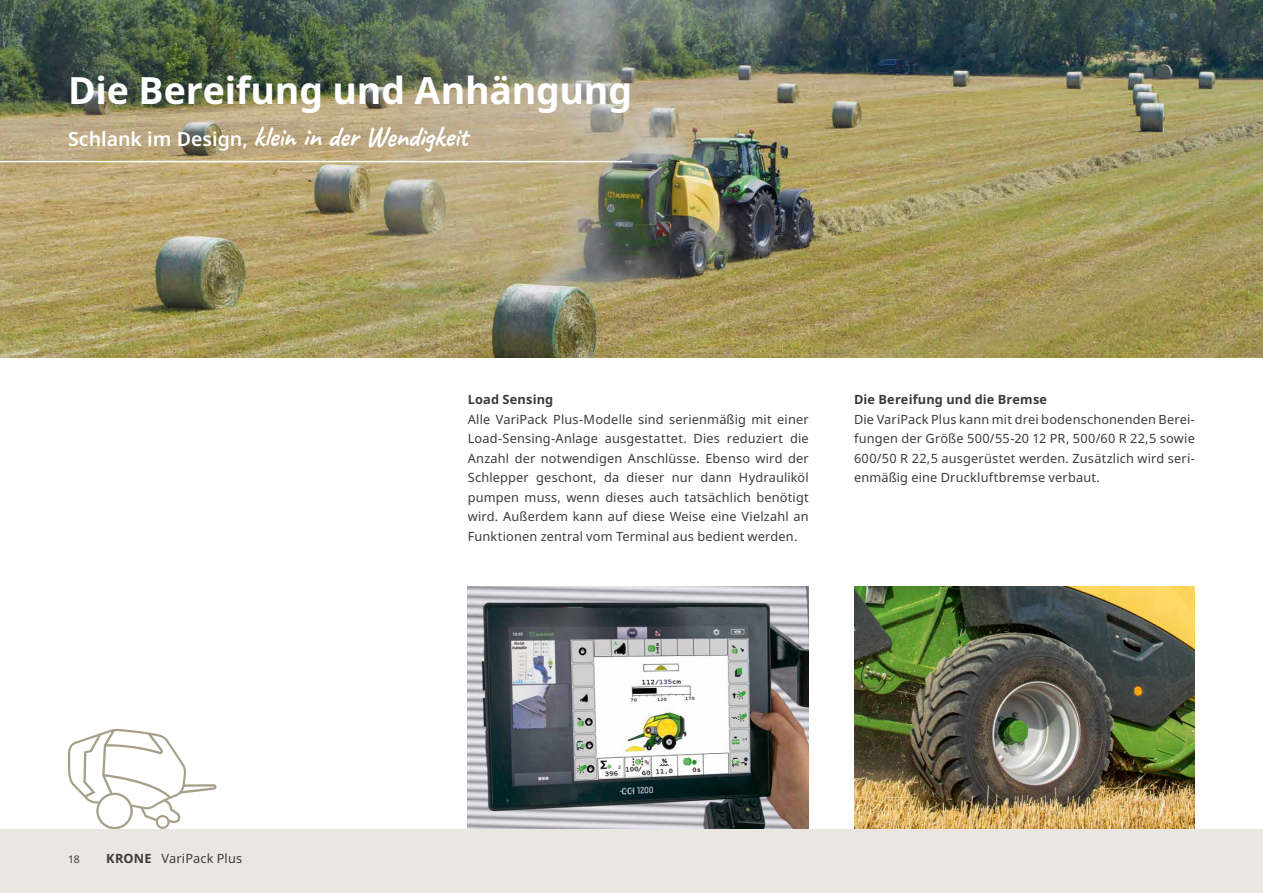
<style>
.page{position:relative;width:1263px;height:893px;background:#fff}
.page>*{position:absolute;margin:0;border:0;box-sizing:border-box;transform-origin:0 0}
.t1{font:700 37.5px "Noto Sans";letter-spacing:-.005em;color:#fff}
.t2{font:700 28.5px "Caveat";letter-spacing:-.01em;color:#fff}
.t3{font:12.75px/19.5px "Noto Sans";letter-spacing:.015em;color:#3b3b3a;text-align:justify}
.t4{font:700 12.75px "Noto Sans";letter-spacing:.015em;color:#3b3b3a}
.t5{font:10.5px "Noto Sans";color:#3b3b3a}
.s1{font-family:"Noto Sans";font-weight:600;font-size:19.5px}
.s2{font-weight:700}
</style>
<div class="page">
<img style="left:0;top:0;width:1263px;height:357px">
<img style="left:468px;top:586px;width:341px;height:243px">
<img style="left:854px;top:586px;width:341px;height:243px">
<hr style="left:0;top:161px;width:632px;height:1px;background:#fff">
<svg style="left:68px;top:728px;width:149px;height:101px"></svg>
<div style="left:0;top:829px;width:1263px;height:64px;background:#eae7e0"></div>
<h1 class="t1" style="left:68px;top:69px;width:565px">Die Bereifung und Anhängung</h1>
<h2 class="t2" style="left:68px;top:118px;width:401px"><span class="s1">Schlank im Design,</span> klein in der Wendigkeit</h2>
<p class="t4" style="left:468px;top:392px;width:87px">Load Sensing</p>
<p class="t3" style="left:468px;top:410px;width:342px">Alle VariPack Plus-Modelle sind serienmäßig mit einer Load-Sensing-Anlage ausgestattet. Dies reduziert die Anzahl der notwendigen Anschlüsse. Ebenso wird der Schlepper geschont, da dieser nur dann Hydrauliköl pumpen muss, wenn dieses auch tatsächlich benötigt wird. Außerdem kann auf diese Weise eine Vielzahl an Funktionen zentral vom Terminal aus bedient werden.</p>
<p class="t4" style="left:854px;top:392px;width:195px">Die Bereifung und die Bremse</p>
<p class="t3" style="left:854px;top:410px;width:342px">Die VariPack Plus kann mit drei bodenschonenden Berei&shy;fungen der Größe 500/55-20 12 PR, 500/60 R 22,5 sowie 600/50 R 22,5 ausgerüstet werden. Zusätzlich wird seri&shy;enmäßig eine Druckluftbremse verbaut.</p>
<p class="t5" style="left:68px;top:853px;width:13px">18</p>
<p class="t3" style="left:106px;top:848px;width:137px"><span class="s2">KRONE</span> VariPack Plus</p>
</div>
